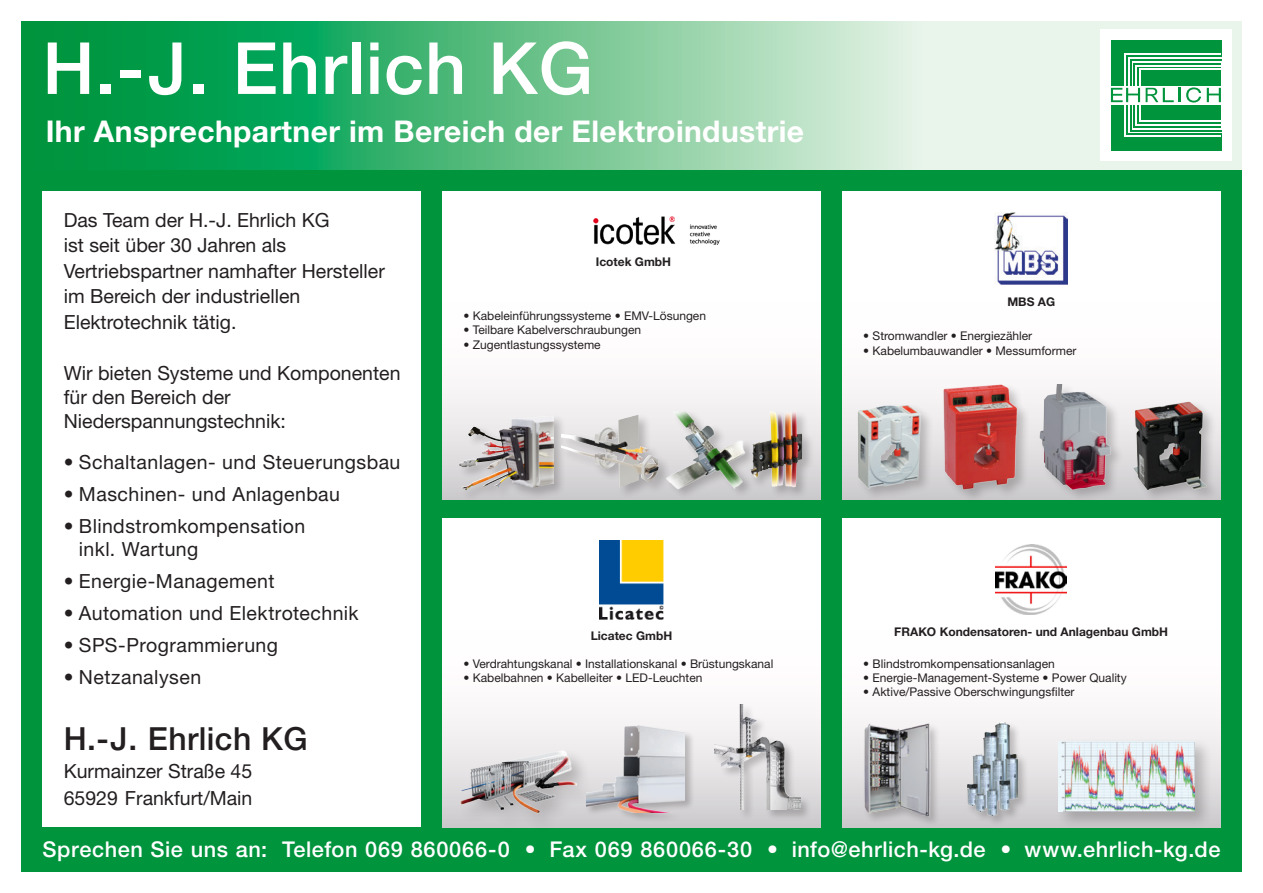
<style>
.page{position:relative;width:1263px;height:893px;background:#fff}
.page>*{position:absolute;margin:0;border:0;box-sizing:border-box;transform-origin:0 0}
.t1{font:500 72px "Helvetica Neue LT Std";letter-spacing:.015em;color:#fff}
.t2{font:500 31.8px "Helvetica Neue LT Std";letter-spacing:.015em;color:#231f20}
.t3{font:700 30px "Helvetica Neue LT Std";letter-spacing:.015em;color:#fff}
.t4{font:500 21.75px "Helvetica Neue LT Std";letter-spacing:.025em;color:#fff}
.t5{font:19.5px/25.5px "Helvetica Neue LT Std";color:#231f20}
.t6{font:19.5px/23.4px "Helvetica Neue LT Std";letter-spacing:.02em;color:#231f20}
.t7{font:19.5px "Helvetica Neue LT Std";letter-spacing:.025em;color:#231f20}
.t8{font:12px "Helvetica Neue LT Std";color:#231f20}
.t9{font:700 12px "Helvetica Neue LT Std";color:#231f20}
</style>
<div class="page">
<svg style="left:21px;top:21px;width:1221px;height:149px;background:#72c796"></svg>
<div style="left:1100px;top:29px;width:132px;height:132px;background:#fff"></div>
<div style="left:1111px;top:40px;width:110px;height:110px;background:#00943d"></div>
<div style="left:1124px;top:53px;width:97px;height:84px;background:#fff"></div>
<div style="left:1126px;top:55px;width:95px;height:80px;background:#00943d"></div>
<div style="left:1128px;top:57px;width:93px;height:76px;background:linear-gradient(to right,#00943d,#00943d)"></div>
<div style="left:1130px;top:59px;width:91px;height:72px;background:linear-gradient(to right,#fff,#fff)"></div>
<div style="left:1132px;top:61px;width:89px;height:68px;background:linear-gradient(to right,#00943d,#00943d)"></div>
<div style="left:1134px;top:63px;width:87px;height:64px;background:linear-gradient(to right,#fff,#fff)"></div>
<div style="left:1136px;top:65px;width:85px;height:60px;background:#fff"></div>
<div style="left:1137px;top:67px;width:84px;height:57px;background:#00943d"></div>
<div style="left:1139px;top:68px;width:82px;height:54px;background:#fff"></div>
<div style="left:1141px;top:70px;width:80px;height:50px;background:#00943d"></div>
<svg style="left:1110px;top:86px;width:111px;height:19px"></svg>
<svg style="left:1111px;top:88px;width:63px;height:14px"></svg>
<hr style="left:1178px;top:88px;width:3px;height:14px;background:#00943d">
<svg style="left:1186px;top:87px;width:15px;height:16px"></svg>
<svg style="left:1207px;top:88px;width:14px;height:14px"></svg>
<div style="left:21px;top:170px;width:1221px;height:702px;background:#00943d"></div>
<div style="left:43px;top:191px;width:378px;height:636px;background:#fff"></div>
<div style="left:442px;top:191px;width:379px;height:309px;background:linear-gradient(to right,#fcfbfb,#fdfcfd)"></div>
<img style="left:594px;top:217px;width:125px;height:27px">
<div style="left:458px;top:414px;width:108px;height:88px;background:#231f20;opacity:.25"></div>
<img style="left:499px;top:416px;width:54px;height:14px">
<div style="left:665px;top:410px;width:92px;height:90px;background:#231f20;opacity:.25"></div>
<img style="left:655px;top:407px;width:97px;height:83px">
<div style="left:749px;top:410px;width:65px;height:89px;background:#231f20;opacity:.25"></div>
<img style="left:752px;top:411px;width:19px;height:58px">
<div style="left:559px;top:413px;width:112px;height:87px;background:#231f20;opacity:.25"></div>
<img style="left:592px;top:420px;width:29px;height:24px">
<div style="left:842px;top:191px;width:378px;height:309px;background:#fff"></div>
<div style="left:856px;top:403px;width:78px;height:98px;background:#231f20;opacity:.25"></div>
<img style="left:851px;top:402px;width:72px;height:86px">
<div style="left:1038px;top:383px;width:86px;height:120px;background:#231f20;opacity:.25"></div>
<img style="left:1030px;top:384px;width:96px;height:108px">
<div style="left:1132px;top:400px;width:88px;height:103px;background:#231f20;opacity:.25"></div>
<img style="left:1124px;top:400px;width:93px;height:92px">
<div style="left:941px;top:383px;width:89px;height:120px;background:#231f20;opacity:.25"></div>
<img style="left:927px;top:383px;width:108px;height:108px">
<img style="left:994px;top:213px;width:74px;height:72px">
<div style="left:442px;top:519px;width:379px;height:308px;background:linear-gradient(to bottom,#fff,#dfdcde)"></div>
<img style="left:599px;top:540px;width:65px;height:79px">
<div style="left:458px;top:748px;width:137px;height:85px;background:#231f20;opacity:.25"></div>
<img style="left:459px;top:725px;width:117px;height:90px">
<div style="left:713px;top:703px;width:99px;height:118px;background:#231f20;opacity:.25"></div>
<img style="left:714px;top:705px;width:87px;height:105px">
<div style="left:586px;top:724px;width:109px;height:98px;background:#231f20;opacity:.25"></div>
<img style="left:587px;top:726px;width:98px;height:87px">
<div style="left:842px;top:519px;width:378px;height:308px;background:linear-gradient(to bottom,#fff,#dfdcde)"></div>
<img style="left:996px;top:544px;width:71px;height:71px">
<div style="left:863px;top:723px;width:77px;height:105px;background:#231f20;opacity:.25"></div>
<img style="left:863px;top:723px;width:67px;height:94px">
<div style="left:966px;top:721px;width:62px;height:106px;background:#231f20;opacity:.25"></div>
<img style="left:967px;top:723px;width:51px;height:93px">
<div style="left:1056px;top:738px;width:156px;height:92px;background:#231f20;opacity:.25"></div>
<img style="left:1059px;top:741px;width:135px;height:70px">
<h1 class="t1" style="left:43px;top:25px;width:552px">H.-J. Ehrlich KG</h1>
<h3 class="t3" style="left:46px;top:112px;width:760px">Ihr Ansprechpartner im Bereich der Elektroindustrie</h3>
<h3 class="t5" style="left:64px;top:207px;width:323px">Das Team der H.-J. Ehrlich KG<br>ist seit über 30 Jahren als<br>Vertriebspartner namhafter Hersteller im Bereich der industriellen<br>Elektrotechnik tätig.</h3>
<h3 class="t5" style="left:64px;top:360px;width:338px;line-height:24px">Wir bieten Systeme und Komponenten für den Bereich der<br>Niederspannungstechnik:</h3>
<h3 class="t6" style="left:64px;top:450px;width:338px">• Schaltanlagen- und Steuerungsbau</h3>
<h3 class="t6" style="left:64px;top:482px;width:278px">• Maschinen- und Anlagenbau</h3>
<h3 class="t6" style="left:79px;top:514px;width:228px;text-indent:-15px">• Blindstromkompensation inkl. Wartung</h3>
<h3 class="t6" style="left:64px;top:569px;width:212px">• Energie-Management</h3>
<h3 class="t6" style="left:64px;top:601px;width:296px">• Automation und Elektrotechnik</h3>
<h3 class="t6" style="left:64px;top:633px;width:216px">• SPS-Programmierung</h3>
<h3 class="t7" style="left:64px;top:665px;width:139px">• Netzanalysen</h3>
<h2 class="t2" style="left:64px;top:720px;width:245px">H.-J. Ehrlich KG</h2>
<h3 class="t5" style="left:64px;top:757px;width:190px;line-height:27.6px">Kurmainzer Straße 45<br>65929 Frankfurt/Main</h3>
<p class="t9" style="left:596px;top:254px;width:77px">Icotek GmbH</p>
<p class="t8" style="left:463px;top:309px;width:244px">• Kabeleinführungssysteme • EMV-Lösungen</p>
<p class="t8" style="left:463px;top:323px;width:179px">• Teilbare Kabelverschraubungen</p>
<p class="t8" style="left:463px;top:337px;width:139px">• Zugentlastungssysteme</p>
<p class="t9" style="left:1007px;top:295px;width:49px">MBS AG</p>
<p class="t8" style="left:863px;top:329px;width:170px">• Stromwandler • Energiezähler</p>
<p class="t8" style="left:863px;top:343px;width:215px">• Kabelumbauwandler • Messumformer</p>
<p class="t9" style="left:591px;top:628px;width:83px">Licatec GmbH</p>
<p class="t9" style="left:894px;top:624px;width:275px">FRAKO Kondensatoren- und Anlagenbau GmbH</p>
<p class="t8" style="left:863px;top:656px;width:193px">• Blindstromkompensationsanlagen</p>
<p class="t8" style="left:863px;top:671px;width:265px">• Energie-Management-Systeme • Power Quality</p>
<p class="t8" style="left:863px;top:685px;width:213px">• Aktive/Passive Oberschwingungsfilter</p>
<p class="t8" style="left:463px;top:656px;width:311px">• Verdrahtungskanal • Installationskanal • Brüstungskanal</p>
<p class="t8" style="left:463px;top:671px;width:240px">• Kabelbahnen • Kabelleiter • LED-Leuchten</p>
<h3 class="t4" style="left:43px;top:836px;width:1179px">Sprechen Sie uns an: Telefon 069 860066-0 • Fax 069 860066-30 • info@ehrlich-kg.de • www.ehrlich-kg.de</h3>
</div>
